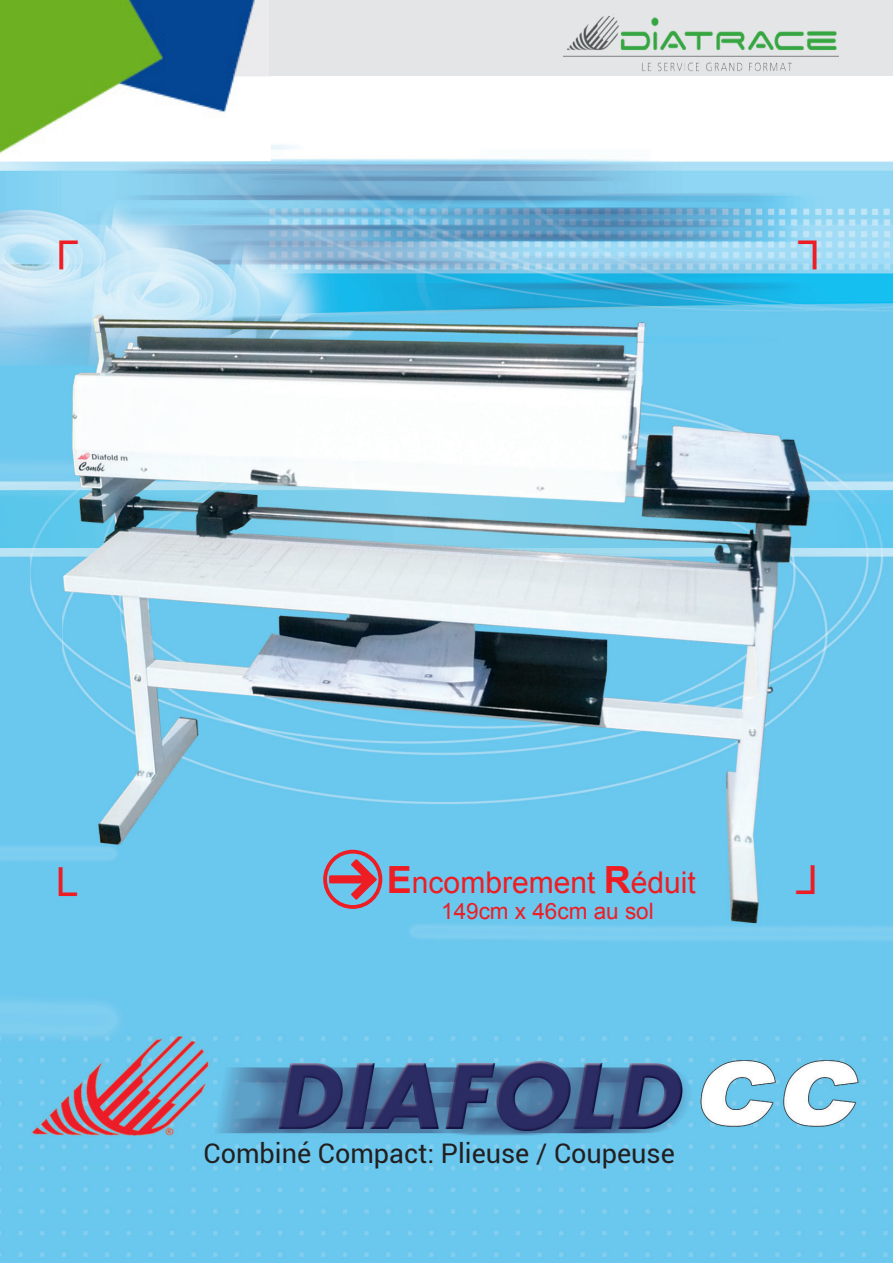
<style>
.page{position:relative;width:893px;height:1263px;background:#fff}
.page>*{position:absolute;margin:0;border:0;box-sizing:border-box;transform-origin:0 0}
.t1{font:45px "Times New Roman";color:#ee1d23}
.t2{font:30px "Arial";color:#ee1d23}
.t3{font:27px "Roboto";color:#231f20}
.t4{font:22.5px "Arial";color:#ee1d23}
.s1{font-weight:700;font-size:37.5px}
</style>
<div class="page">
<img style="left:0;top:75px;width:893px;height:1188px">
<svg style="left:323px;top:850px;width:59px;height:59px;background:#9d859f"></svg>
<img style="left:0;top:0;width:270px;height:160px">
<div style="left:270px;top:0;width:623px;height:75px;background:#e4e5e7"></div>
<img style="left:563px;top:14px;width:276px;height:58px">
<p class="t1" style="left:45px;top:210px;width:33px">┌</p>
<p class="t1" style="left:799px;top:211px;width:33px">┐</p>
<p class="t1" style="left:45px;top:863px;width:33px">└</p>
<p class="t2" style="left:387px;top:862px;width:310px"><span class="s1">E</span>ncombrement <span class="s1">R</span>éduit</p>
<p class="t4" style="left:441px;top:896px;width:214px">149cm x 46cm au sol</p>
<p class="t3" style="left:204px;top:1134px;width:473px">Combiné Compact: Plieuse / Coupeuse</p>
<p class="t1" style="left:797px;top:860px;width:33px">┘</p>
</div>
